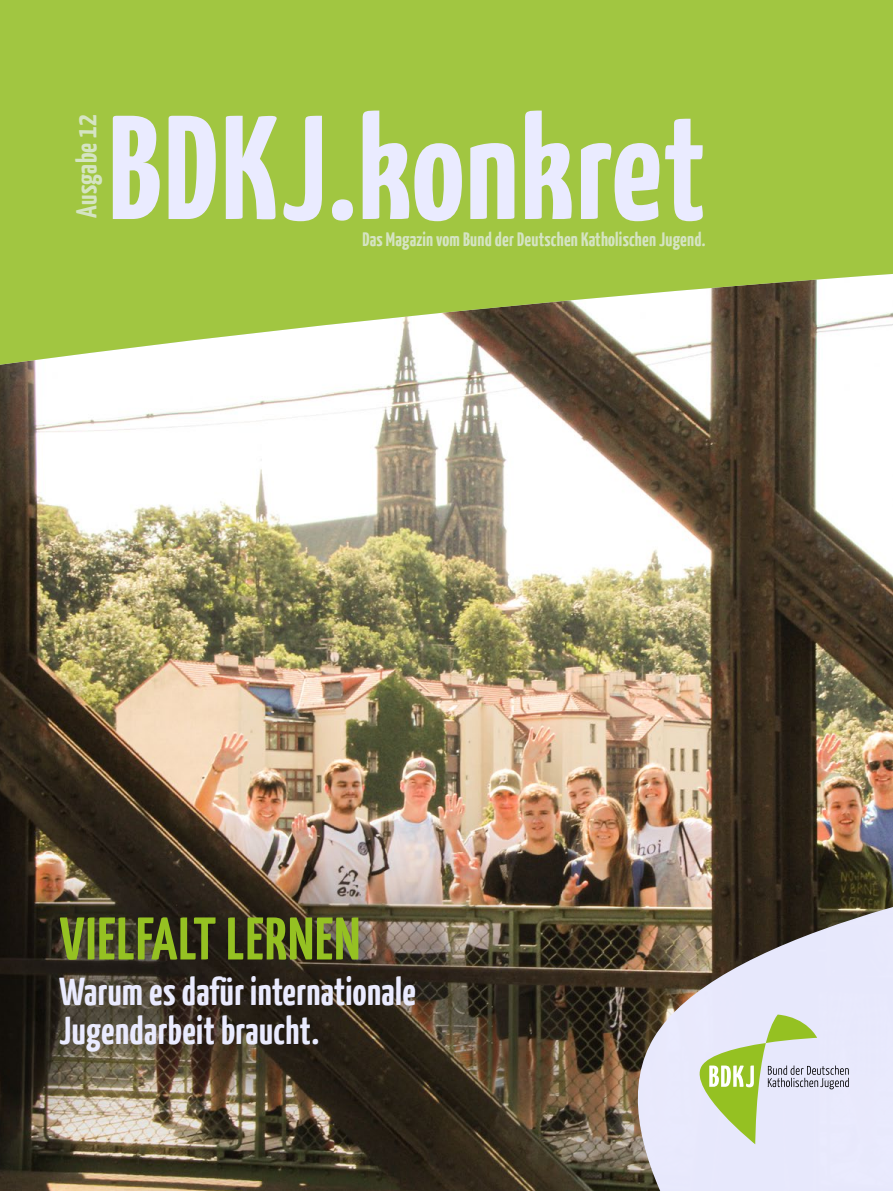
<style>
.page{position:relative;width:893px;height:1191px;background:#fff}
.page>*{position:absolute;margin:0;border:0;box-sizing:border-box;transform-origin:0 0}
.Text{font:700 147.45px "BDKJ";color:#eaebff}
.Text-2{font:700 60px "BDKJ";letter-spacing:.01em;color:#95c122}
.Text-3{font:700 39px "BDKJ";color:#eaebff}
.Text-4{font:700 28.8px "BDKJ";color:#d5e4c3}
.Text-5{font:700 19.5px "BDKJ";color:#d5e4c3}
</style>
<div class="page">
<img style="left:0;top:366px;width:893px;height:825px">
<img style="left:624px;top:848px;width:269px;height:343px">
<svg style="left:687px;top:1014px;width:162px;height:130px;background:#d3dccb"></svg>
<svg style="left:0;top:0;width:893px;height:366px;background:#a5c450"></svg>
<p class="Text-4" style="left:68px;top:218px;width:104px;rotate:-90deg">Ausgabe 12</p>
<p class="Text" style="left:108px;top:71px;width:600px">BDKJ.konkret</p>
<p class="Text-5" style="left:362px;top:226px;width:345px">Das Magazin vom Bund der Deutschen Katholischen Jugend.</p>
<p class="Text-2" style="left:60px;top:899px;width:303px">VIELFALT LERNEN</p>
<p class="Text-3" style="left:59px;top:965px;width:359px">Warum es dafür internationale</p>
<p class="Text-3" style="left:59px;top:1004px;width:262px">Jugendarbeit braucht.</p>
</div>
